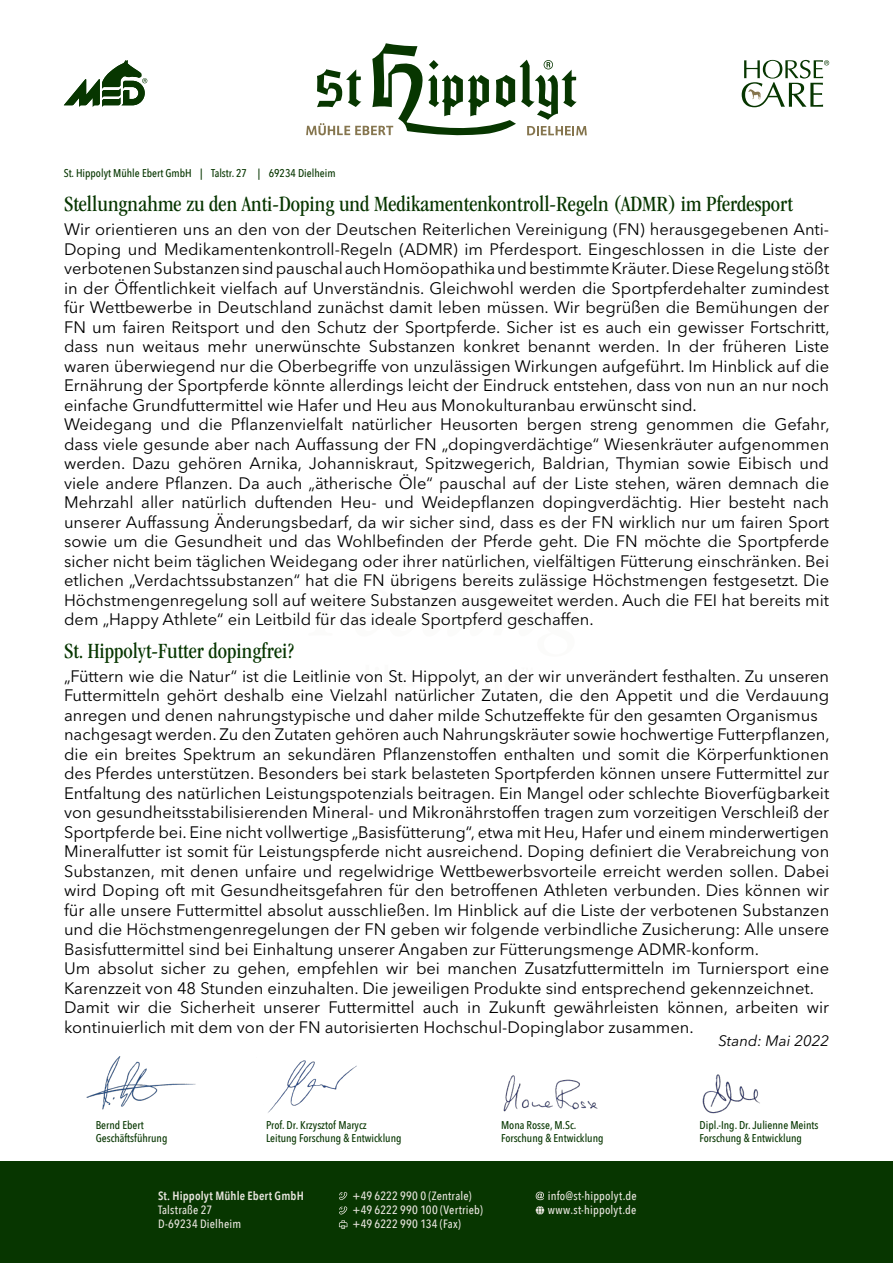
<style>
.page{position:relative;width:893px;height:1263px;background:#fff}
.page>*{position:absolute;margin:0;border:0;box-sizing:border-box;transform-origin:0 0}
.t1{font:condensed 22.5px "ITC Garamond Std";color:#073600}
.t2{font:16.5px/19.5px "Avenir Next LT Pro";color:#000;text-align:justify}
.t3{font:italic 15px "Avenir Next LT Pro";color:#000}
.t4{font:500 12px/14.4px "Avenir Next Condensed";letter-spacing:.015em;color:#e8e5de}
.t5{font:600 12px "Avenir Next Condensed";letter-spacing:.015em;color:#e8e5de}
.t6{font:500 11.25px "Avenir Next Condensed";color:#073600}
</style>
<div class="page">
<svg style="left:306px;top:43px;width:281px;height:92px"></svg>
<svg style="left:742px;top:60px;width:87px;height:47px"></svg>
<svg style="left:64px;top:60px;width:83px;height:47px"></svg>
<div style="left:0;top:1161px;width:893px;height:102px;background:#073600"></div>
<svg style="left:339px;top:1206px;width:8px;height:8px"></svg>
<svg style="left:339px;top:1220px;width:8px;height:9px"></svg>
<svg style="left:339px;top:1192px;width:8px;height:8px"></svg>
<svg style="left:536px;top:1206px;width:8px;height:8px"></svg>
<svg style="left:536px;top:1192px;width:8px;height:8px"></svg>
<img style="left:268px;top:1060px;width:89px;height:53px">
<img style="left:503px;top:1075px;width:95px;height:37px">
<img style="left:702px;top:1074px;width:58px;height:40px">
<img style="left:86px;top:1056px;width:110px;height:54px">
<p class="t6" style="left:64px;top:166px;width:273px">St. Hippolyt Mühle Ebert GmbH | Talstr. 27 | 69234 Dielheim</p>
<p class="t1" style="left:64px;top:191px;width:730px">Stellungnahme zu den Anti-Doping und Medikamentenkontroll-Regeln (ADMR) im Pferdesport</p>
<p class="t2" style="left:64px;top:219px;width:767px">Wir orientieren uns an den von der Deutschen Reiterlichen Vereinigung (FN) herausgegebenen Anti-Doping und Medikamentenkontroll-Regeln (ADMR) im Pferdesport. Eingeschlossen in die Liste der verbotenen Substanzen sind pauschal auch Homöopathika und bestimmte Kräuter. Diese Regelung stößt in der Öffentlichkeit vielfach auf Unverständnis. Gleichwohl werden die Sportpferdehalter zumindest für Wettbewerbe in Deutschland zunächst damit leben müssen. Wir begrüßen die Bemühungen der FN um fairen Reitsport und den Schutz der Sportpferde. Sicher ist es auch ein gewisser Fortschritt, dass nun weitaus mehr unerwünschte Substanzen konkret benannt werden. In der früheren Liste waren überwiegend nur die Oberbegriffe von unzulässigen Wirkungen aufgeführt. Im Hinblick auf die Ernährung der Sportpferde könnte allerdings leicht der Eindruck entstehen, dass von nun an nur noch einfache Grundfuttermittel wie Hafer und Heu aus Monokulturanbau erwünscht sind.</p>
<p class="t2" style="left:64px;top:414px;width:767px">Weidegang und die Pflanzenvielfalt natürlicher Heusorten bergen streng genommen die Gefahr, dass viele gesunde aber nach Auffassung der FN „dopingverdächtige“ Wiesenkräuter aufgenommen werden. Dazu gehören Arnika, Johanniskraut, Spitzwegerich, Baldrian, Thymian sowie Eibisch und viele andere Pflanzen. Da auch „ätherische Öle“ pauschal auf der Liste stehen, wären demnach die Mehrzahl aller natürlich duftenden Heu- und Weidepflanzen dopingverdächtig. Hier besteht nach unserer Auffassung Änderungsbedarf, da wir sicher sind, dass es der FN wirklich nur um fairen Sport sowie um die Gesundheit und das Wohlbefinden der Pferde geht. Die FN möchte die Sportpferde sicher nicht beim täglichen Weidegang oder ihrer natürlichen, vielfältigen Fütterung einschränken. Bei etlichen „Verdachtssubstanzen“ hat die FN übrigens bereits zulässige Höchstmengen festgesetzt. Die Höchstmengenregelung soll auf weitere Substanzen ausgeweitet werden. Auch die FEI hat bereits mit dem „Happy Athlete“ ein Leitbild für das ideale Sportpferd geschaffen.</p>
<p class="t1" style="left:64px;top:638px;width:231px">St. Hippolyt-Futter dopingfrei?</p>
<p class="t2" style="left:64px;top:666px;width:767px">„Füttern wie die Natur“ ist die Leitlinie von St. Hippolyt, an der wir unverändert festhalten. Zu unseren Futtermitteln gehört deshalb eine Vielzahl natürlicher Zutaten, die den Appetit und die Verdauung anregen und denen nahrungstypische und daher milde Schutzeffekte für den gesamten Organismus</p>
<p class="t2" style="left:64px;top:724px;width:767px">nachgesagt werden. Zu den Zutaten gehören auch Nahrungskräuter sowie hochwertige Futterpflanzen,</p>
<p class="t2" style="left:64px;top:744px;width:767px">die ein breites Spektrum an sekundären Pflanzenstoffen enthalten und somit die Körperfunktionen des Pferdes unterstützen. Besonders bei stark belasteten Sportpferden können unsere Futtermittel zur Entfaltung des natürlichen Leistungspotenzials beitragen. Ein Mangel oder schlechte Bioverfügbarkeit von gesundheitsstabilisierenden Mineral- und Mikronährstoffen tragen zum vorzeitigen Verschleiß der Sportpferde bei. Eine nicht vollwertige „Basisfütterung“, etwa mit Heu, Hafer und einem minderwertigen Mineralfutter ist somit für Leistungspferde nicht ausreichend. Doping definiert die Verabreichung von Substanzen, mit denen unfaire und regelwidrige Wettbewerbsvorteile erreicht werden sollen. Dabei wird Doping oft mit Gesundheitsgefahren für den betroffenen Athleten verbunden. Dies können wir für alle unsere Futtermittel absolut ausschließen. Im Hinblick auf die Liste der verbotenen Substanzen und die Höchstmengenregelungen der FN geben wir folgende verbindliche Zusicherung: Alle unsere Basisfuttermittel sind bei Einhaltung unserer Angaben zur Fütterungsmenge ADMR-konform.</p>
<p class="t2" style="left:64px;top:958px;width:767px">Um absolut sicher zu gehen, empfehlen wir bei manchen Zusatzfuttermitteln im Turniersport eine<br>Karenzzeit von 48 Stunden einzuhalten. Die jeweiligen Produkte sind entsprechend gekennzeichnet.</p>
<p class="t2" style="left:64px;top:997px;width:767px">Damit wir die Sicherheit unserer Futtermittel auch in Zukunft gewährleisten können, arbeiten wir kontinuierlich mit dem von der FN autorisierten Hochschul-Dopinglabor zusammen.</p>
<p class="t3" style="left:718px;top:1032px;width:112px">Stand: Mai 2022</p>
<p class="t6" style="left:96px;top:1118px;width:50px">Bernd Ebert</p>
<p class="t6" style="left:96px;top:1131px;width:73px">Geschäftsführung</p>
<p class="t6" style="left:266px;top:1118px;width:102px">Prof. Dr. Krzysztof Marycz</p>
<p class="t6" style="left:266px;top:1131px;width:137px">Leitung Forschung &amp; Entwicklung</p>
<p class="t6" style="left:501px;top:1118px;width:77px">Mona Rosse, M.Sc.</p>
<p class="t6" style="left:501px;top:1131px;width:104px">Forschung &amp; Entwicklung</p>
<p class="t6" style="left:699px;top:1118px;width:121px">Dipl.-Ing. Dr. Julienne Meints</p>
<p class="t6" style="left:699px;top:1131px;width:104px">Forschung &amp; Entwicklung</p>
<p class="t5" style="left:158px;top:1185px;width:147px">St. Hippolyt Mühle Ebert GmbH</p>
<p class="t4" style="left:158px;top:1202px;width:56px">Talstraße 27</p>
<p class="t4" style="left:158px;top:1217px;width:85px">D-69234 Dielheim</p>
<p class="t4" style="left:353px;top:1188px;width:120px">+49 6222 990 0 (Zentrale)</p>
<p class="t4" style="left:353px;top:1202px;width:132px">+49 6222 990 100 (Vertrieb)</p>
<p class="t4" style="left:353px;top:1217px;width:110px">+49 6222 990 134 (Fax)</p>
<p class="t4" style="left:548px;top:1188px;width:90px">info@st-hippolyt.de www.st-hippolyt.de</p>
</div>
